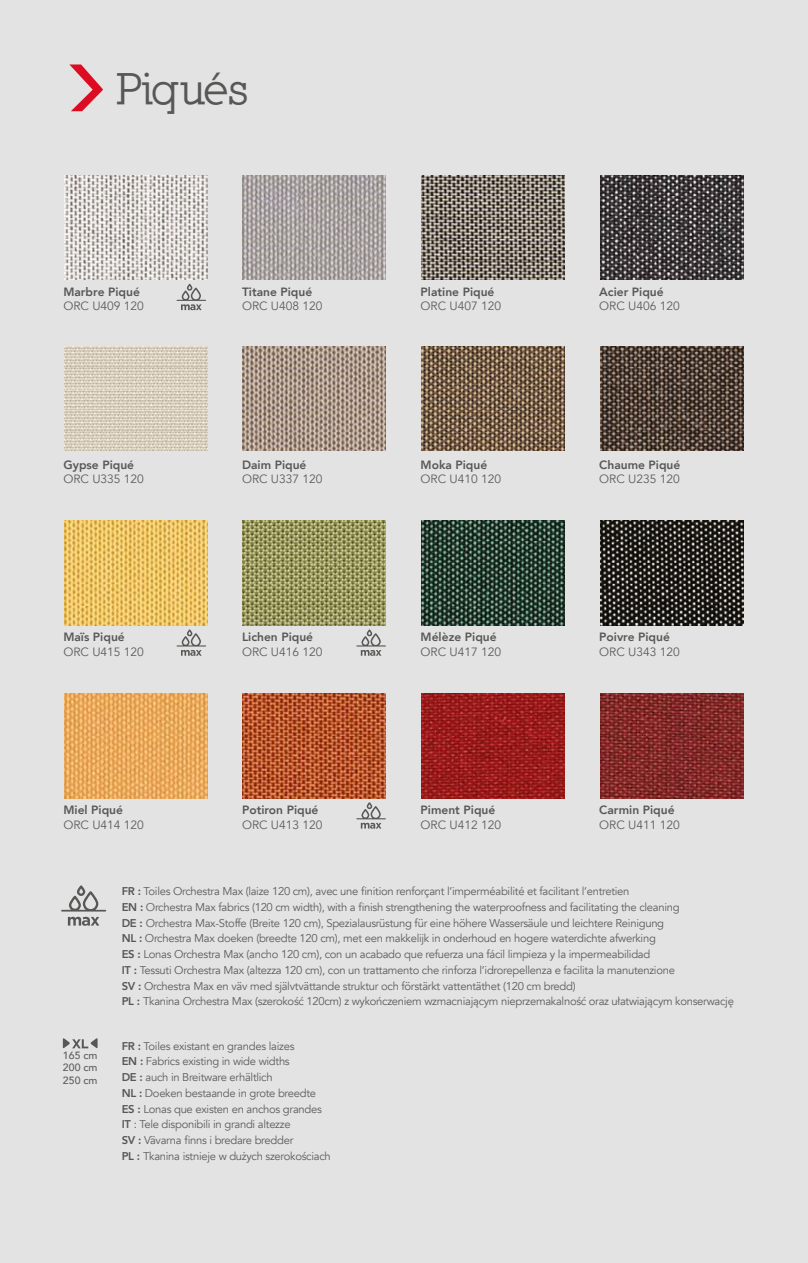
<style>
.page{position:relative;width:808px;height:1263px;background:#e3e3e3}
.page>*{position:absolute;margin:0;border:0;box-sizing:border-box;transform-origin:0 0}
.t1{font:700 45px "Nilland";color:#575756}
.t2{font:800 12px "Avenir";color:#575756}
.t3{font:12px "Avenir";color:#5e5b5c}
.t4{font:11.25px/15.8px "Avenir";letter-spacing:-.025em;color:#5e5b5c}
.t5{font:500 10.5px/12.6px "Avenir";color:#5e5b5c;text-align:justify}
.s1{font-weight:800;color:#575756}
.s2{color:#575756}
</style>
<div class="page">
<svg style="left:69px;top:64px;width:34px;height:47px"></svg>
<svg style="left:177px;top:284px;width:29px;height:26px"></svg>
<svg style="left:68px;top:917px;width:31px;height:9px"></svg>
<svg style="left:61px;top:885px;width:45px;height:26px"></svg>
<svg style="left:63px;top:1038px;width:35px;height:10px"></svg>
<svg style="left:177px;top:629px;width:29px;height:27px"></svg>
<svg style="left:356px;top:629px;width:30px;height:27px"></svg>
<svg style="left:356px;top:802px;width:30px;height:27px"></svg>
<img style="left:64px;top:693px;width:143px;height:105px">
<img style="left:64px;top:521px;width:143px;height:104px">
<img style="left:243px;top:693px;width:143px;height:105px">
<img style="left:243px;top:521px;width:143px;height:104px">
<img style="left:421px;top:693px;width:143px;height:105px">
<img style="left:421px;top:521px;width:143px;height:104px">
<img style="left:600px;top:693px;width:143px;height:105px">
<img style="left:64px;top:346px;width:143px;height:105px">
<img style="left:243px;top:346px;width:143px;height:105px">
<img style="left:421px;top:346px;width:143px;height:105px">
<img style="left:600px;top:346px;width:143px;height:105px">
<img style="left:600px;top:521px;width:143px;height:104px">
<img style="left:64px;top:175px;width:143px;height:105px">
<img style="left:243px;top:175px;width:143px;height:105px">
<img style="left:421px;top:175px;width:143px;height:105px">
<img style="left:600px;top:175px;width:143px;height:105px">
<h1 class="t1" style="left:117px;top:63px;width:133px">Piqués</h1>
<p class="t2" style="left:63px;top:281px;width:78px">Marbre Piqué</p>
<p class="t3" style="left:63px;top:299px;width:82px">ORC U409 120</p>
<p class="t2" style="left:242px;top:281px;width:72px">Titane Piqué</p>
<p class="t3" style="left:242px;top:299px;width:82px">ORC U408 120</p>
<p class="t2" style="left:421px;top:281px;width:75px">Platine Piqué</p>
<p class="t3" style="left:421px;top:299px;width:82px">ORC U407 120</p>
<p class="t2" style="left:599px;top:281px;width:66px">Acier Piqué</p>
<p class="t3" style="left:599px;top:299px;width:82px">ORC U406 120</p>
<p class="t2" style="left:63px;top:453px;width:72px">Gypse Piqué</p>
<p class="t3" style="left:63px;top:472px;width:82px">ORC U335 120</p>
<p class="t2" style="left:242px;top:453px;width:66px">Daim Piqué</p>
<p class="t3" style="left:242px;top:472px;width:82px">ORC U337 120</p>
<p class="t2" style="left:421px;top:453px;width:68px">Moka Piqué</p>
<p class="t3" style="left:421px;top:472px;width:82px">ORC U410 120</p>
<p class="t2" style="left:599px;top:453px;width:83px">Chaume Piqué</p>
<p class="t3" style="left:599px;top:472px;width:82px">ORC U235 120</p>
<p class="t2" style="left:63px;top:626px;width:63px">Maïs Piqué</p>
<p class="t3" style="left:63px;top:644px;width:82px">ORC U415 120</p>
<p class="t2" style="left:242px;top:626px;width:73px">Lichen Piqué</p>
<p class="t3" style="left:242px;top:644px;width:82px">ORC U416 120</p>
<p class="t2" style="left:421px;top:626px;width:78px">Mélèze Piqué</p>
<p class="t3" style="left:421px;top:644px;width:82px">ORC U417 120</p>
<p class="t2" style="left:599px;top:626px;width:72px">Poivre Piqué</p>
<p class="t3" style="left:599px;top:644px;width:82px">ORC U343 120</p>
<p class="t2" style="left:63px;top:799px;width:61px">Miel Piqué</p>
<p class="t3" style="left:63px;top:817px;width:82px">ORC U414 120</p>
<p class="t2" style="left:242px;top:799px;width:78px">Potiron Piqué</p>
<p class="t3" style="left:242px;top:817px;width:82px">ORC U413 120</p>
<p class="t2" style="left:421px;top:799px;width:76px">Piment Piqué</p>
<p class="t3" style="left:421px;top:817px;width:82px">ORC U412 120</p>
<p class="t2" style="left:599px;top:799px;width:77px">Carmin Piqué</p>
<p class="t3" style="left:599px;top:817px;width:82px">ORC U411 120</p>
<p class="t4" style="left:122px;top:884px;width:614px"><span class="s1">FR :</span> Toiles Orchestra Max (laize 120 cm), avec une finition renforçant l’imperméabilité et facilitant l’entretien<br><span class="s1">EN :</span> Orchestra Max fabrics (120 cm width), with a finish strengthening the waterproofness and facilitating the cleaning<br><span class="s1">DE :</span> Orchestra Max-Stoffe (Breite 120 cm), Spezialausrüstung für eine höhere Wassersäule und leichtere Reinigung<br><span class="s1">NL :</span> Orchestra Max doeken (breedte 120 cm), met een makkelijk in onderhoud en hogere waterdichte afwerking<br><span class="s1">ES :</span> Lonas Orchestra Max (ancho 120 cm), con un acabado que refuerza una fácil limpieza y la impermeabilidad<br><span class="s1">IT :</span> Tessuti Orchestra Max (altezza 120 cm), con un trattamento che rinforza l’idrorepellenza e facilita la manutenzione<br><span class="s1">SV :</span> Orchestra Max en väv med självtvättande struktur och förstärkt vattentäthet (120 cm bredd)<br><span class="s1">PL :</span> Tkanina Orchestra Max (szerokość 120cm) z wykończeniem wzmacniającym nieprzemakalność oraz ułatwiającym konserwację</p>
<p class="t5" style="left:63px;top:1048px;width:36px">165 cm 200 cm 250 cm</p>
<p class="t4" style="left:122px;top:1038px;width:210px"><span class="s1">FR :</span> Toiles existant en grandes laizes<br><span class="s1">EN :</span> Fabrics existing in wide widths<br><span class="s1">DE :</span> auch in Breitware erhältlich<br><span class="s1">NL :</span> Doeken bestaande in grote breedte <span class="s1">ES :</span> Lonas que existen en anchos grandes <span class="s1">IT</span> <span class="s2">:</span> Tele disponibili in grandi altezze<br><span class="s1">SV :</span> Vävarna finns i bredare bredder<br><span class="s1">PL :</span> Tkanina istnieje w dużych szerokościach</p>
</div>
